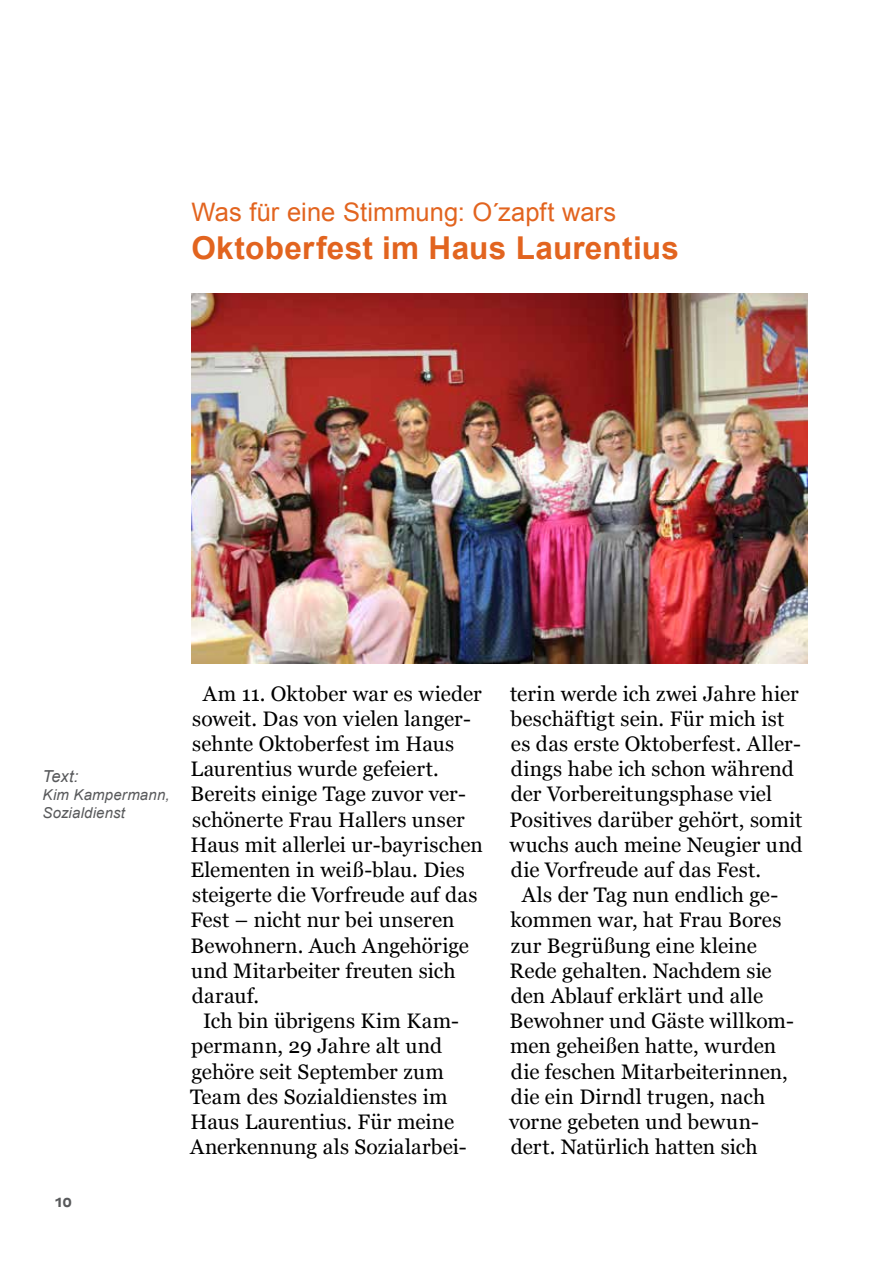
<style>
.page{position:relative;width:893px;height:1263px;background:#fff}
.page>*{position:absolute;margin:0;border:0;box-sizing:border-box;transform-origin:0 0}
.t1{font:700 31.5px "Arial";letter-spacing:.01em;color:#e2641f}
.t2{font:25.5px "Arial";color:#e2641f}
.t3{font:21px/25.2px "Vani";color:#000}
.t4{font:italic 16.5px "Arial";color:#58595b}
.t5{font:700 16.5px "Arial";color:#58595b}
.t6{font:italic 15px/18px "Arial";letter-spacing:.01em;color:#58595b}
</style>
<div class="page">
<img style="left:191px;top:293px;width:617px;height:370px">
<p class="t2" style="left:191px;top:195px;width:426px">Was für eine Stimmung: O´zapft wars</p>
<h1 class="t1" style="left:191px;top:226px;width:489px">Oktoberfest im Haus Laurentius</h1>
<p class="t4" style="left:43px;top:766px;width:37px">Text:</p>
<p class="t6" style="left:43px;top:786px;width:129px">Kim Kampermann,<br>Sozialdienst</p>
<p class="t5" style="left:55px;top:1190px;width:18px">10</p>
<p class="t3" style="left:190px;top:681px;width:294px;text-indent:12px">Am 11. Oktober war es wieder soweit. Das von vielen langer&shy;sehnte Oktoberfest im Haus<br>Laurentius wurde gefeiert.<br>Bereits einige Tage zuvor ver&shy;schönerte Frau Hallers unser<br>Haus mit allerlei ur-bayrischen<br>Elementen in weiß-blau. Dies steigerte die Vorfreude auf das<br>Fest – nicht nur bei unseren<br>Bewohnern. Auch Angehörige und Mitarbeiter freuten sich darauf.</p>
<p class="t3" style="left:190px;top:1008px;width:278px;text-indent:13px">Ich bin übrigens Kim Kam&shy;permann, 29 Jahre alt und gehöre seit September zum<br>Team des Sozialdienstes im<br>Haus Laurentius. Für meine<br>Anerkennung als Sozialarbei-</p>
<p class="t3" style="left:510px;top:681px;width:290px">terin werde ich zwei Jahre hier</p>
<p class="t3" style="left:510px;top:706px;width:275px">beschäftigt sein. Für mich ist</p>
<p class="t3" style="left:511px;top:731px;width:291px">es das erste Oktoberfest. Aller-</p>
<p class="t3" style="left:511px;top:756px;width:284px">dings habe ich schon während</p>
<p class="t3" style="left:511px;top:781px;width:263px">der Vorbereitungsphase viel</p>
<p class="t3" style="left:510px;top:807px;width:294px">Positives darüber gehört, somit</p>
<p class="t3" style="left:510px;top:832px;width:295px">wuchs auch meine Neugier und</p>
<p class="t3" style="left:511px;top:857px;width:252px">die Vorfreude auf das Fest.</p>
<p class="t3" style="left:522px;top:882px;width:258px">Als der Tag nun endlich ge-</p>
<p class="t3" style="left:510px;top:907px;width:272px">kommen war, hat Frau Bores</p>
<p class="t3" style="left:511px;top:933px;width:248px">zur Begrüßung eine kleine</p>
<p class="t3" style="left:509px;top:958px;width:264px">Rede gehalten. Nachdem sie</p>
<p class="t3" style="left:511px;top:983px;width:254px">den Ablauf erklärt und alle</p>
<p class="t3" style="left:509px;top:1008px;width:286px">Bewohner und Gäste willkom-</p>
<p class="t3" style="left:510px;top:1033px;width:268px">men geheißen hatte, wurden</p>
<p class="t3" style="left:511px;top:1059px;width:278px">die feschen Mitarbeiterinnen,</p>
<p class="t3" style="left:511px;top:1084px;width:256px">die ein Dirndl trugen, nach</p>
<p class="t3" style="left:509px;top:1109px;width:251px">vorne gebeten und bewun-</p>
<p class="t3" style="left:511px;top:1134px;width:248px">dert. Natürlich hatten sich</p>
</div>
